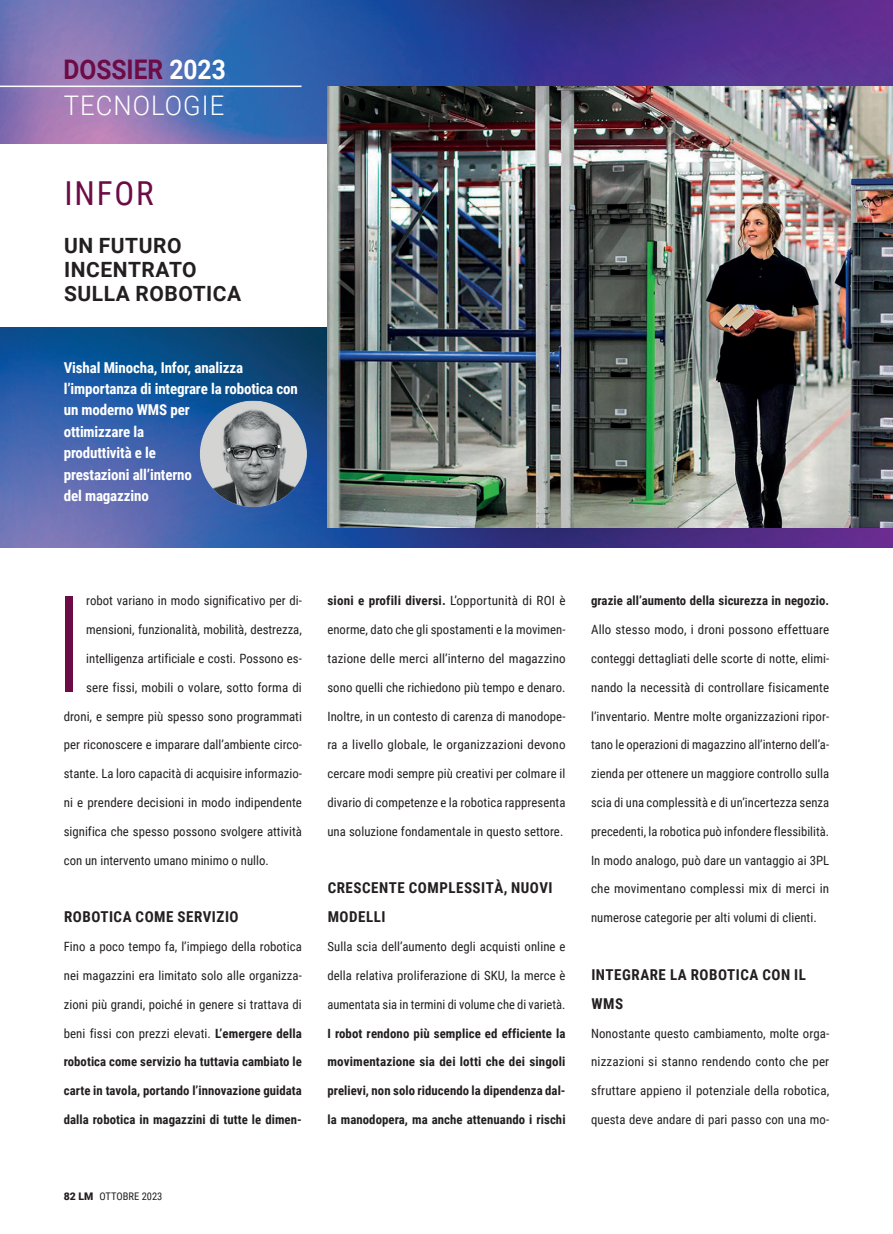
<style>
.page{position:relative;width:893px;height:1234px;background:#fff}
.page>*{position:absolute;margin:0;border:0;box-sizing:border-box;transform-origin:0 0}
.DOSS_BODY___CAPOLETTERA_022{font:300 134.25px "Roboto Condensed";color:#6c0b45}
.NOME_AZIENDA_SOTTOTILO{font:33px "Roboto Condensed";letter-spacing:.055em;color:#6c0b45}
.t1{font:700 27px "Roboto";color:#6c0b45;scale:.91 1}
.t2{font:300 27px "Roboto";letter-spacing:.04em;color:#fff;scale:.95 1}
.DOSS_SOMMARIO_022{font:700 21px/24px "Roboto";letter-spacing:.025em;color:#231f20}
.DOSS_INTERTITOLO_022{font:700 15px/21.5px "Roboto Condensed";letter-spacing:-.01em;color:#fff}
.DOSS_INTERTITOLO_022-2{font:700 15px/28.8px "Roboto Condensed";letter-spacing:.035em;color:#231f20}
.DOSS_BODY_022{font:12.75px "Roboto Condensed";letter-spacing:.005em;color:#231f20}
.DOSS_BODY___CAPOLETTERA_022-2{font:12.75px "Roboto Condensed";color:#231f20}
.DOSS_BODY_022-2{font:700 12.75px "Roboto Condensed";letter-spacing:.005em;color:#231f20}
.t3{font:10.5px "Roboto Condensed";color:#231f20}
.s1{color:#fff}
.s2{font-weight:700}
.s3{font-weight:400}
.s4{font-family:"Roboto";font-weight:900}
</style>
<div class="page">
<img style="left:0;top:0;width:893px;height:144px">
<hr style="left:0;top:86px;width:302px;height:1px;background:#fff">
<img style="left:0;top:327px;width:893px;height:220px">
<img style="left:200px;top:400px;width:107px;height:107px;border-radius:54px">
<img style="left:327px;top:86px;width:566px;height:441px">
<p class="t1" style="left:63px;top:51px;width:180px">DOSSIER <span class="s1">2023</span></p>
<p class="t2" style="left:64px;top:86px;width:170px">TECNOLOGIE</p>
<p class="NOME_AZIENDA_SOTTOTILO" style="left:64px;top:170px;width:91px">INFOR</p>
<p class="DOSS_SOMMARIO_022" style="left:64px;top:232px;width:134px">UN FUTURO<br>INCENTRATO</p>
<p class="DOSS_SOMMARIO_022" style="left:64px;top:280px;width:179px">SULLA ROBOTICA</p>
<p class="DOSS_INTERTITOLO_022" style="left:64px;top:356px;width:236px">Vishal Minocha, Infor, analizza l’importanza di integrare la robotica con un moderno WMS per<br>ottimizzare la<br>produttività e le<br>prestazioni all’interno<br>del magazzino</p>
<p class="DOSS_BODY___CAPOLETTERA_022" style="left:53px;top:549px;width:33px">I</p>
<p class="DOSS_BODY___CAPOLETTERA_022-2" style="left:86px;top:591px;width:217px">robot variano in modo significativo per di-</p>
<p class="DOSS_BODY___CAPOLETTERA_022-2" style="left:86px;top:620px;width:217px">mensioni, funzionalità, mobilità, destrezza,</p>
<p class="DOSS_BODY___CAPOLETTERA_022-2" style="left:86px;top:649px;width:217px">intelligenza artificiale e costi. Possono es-</p>
<p class="DOSS_BODY___CAPOLETTERA_022-2" style="left:86px;top:678px;width:217px">sere fissi, mobili o volare, sotto forma di</p>
<p class="DOSS_BODY___CAPOLETTERA_022-2" style="left:64px;top:707px;width:240px">droni, e sempre più spesso sono programmati</p>
<p class="DOSS_BODY___CAPOLETTERA_022-2" style="left:64px;top:735px;width:240px">per riconoscere e imparare dall’ambiente circo-</p>
<p class="DOSS_BODY___CAPOLETTERA_022-2" style="left:64px;top:764px;width:240px">stante. La loro capacità di acquisire informazio-</p>
<p class="DOSS_BODY___CAPOLETTERA_022-2" style="left:64px;top:793px;width:240px">ni e prendere decisioni in modo indipendente</p>
<p class="DOSS_BODY___CAPOLETTERA_022-2" style="left:64px;top:822px;width:240px">significa che spesso possono svolgere attività</p>
<p class="DOSS_BODY___CAPOLETTERA_022-2" style="left:64px;top:851px;width:207px">con un intervento umano minimo o nullo.</p>
<p class="DOSS_INTERTITOLO_022-2" style="left:64px;top:901px;width:176px">ROBOTICA COME SERVIZIO</p>
<p class="DOSS_BODY_022" style="left:64px;top:937px;width:240px">Fino a poco tempo fa, l’impiego della robotica</p>
<p class="DOSS_BODY_022" style="left:64px;top:966px;width:240px">nei magazzini era limitato solo alle organizza-</p>
<p class="DOSS_BODY_022" style="left:64px;top:995px;width:240px">zioni più grandi, poiché in genere si trattava di</p>
<p class="DOSS_BODY_022" style="left:64px;top:1023px;width:240px">beni fissi con prezzi elevati. <span class="s2">L’emergere della</span></p>
<p class="DOSS_BODY_022-2" style="left:64px;top:1052px;width:240px">robotica come servizio ha tuttavia cambiato le</p>
<p class="DOSS_BODY_022-2" style="left:64px;top:1081px;width:240px">carte in tavola, portando l’innovazione guidata</p>
<p class="DOSS_BODY_022-2" style="left:64px;top:1110px;width:240px">dalla robotica in magazzini di tutte le dimen-</p>
<p class="DOSS_BODY_022-2" style="left:327px;top:591px;width:240px">sioni e profili diversi. <span class="s3">L’opportunità di ROI è</span></p>
<p class="DOSS_BODY_022" style="left:327px;top:620px;width:240px">enorme, dato che gli spostamenti e la movimen-</p>
<p class="DOSS_BODY_022" style="left:327px;top:649px;width:240px">tazione delle merci all’interno del magazzino</p>
<p class="DOSS_BODY_022" style="left:327px;top:678px;width:240px">sono quelli che richiedono più tempo e denaro.</p>
<p class="DOSS_BODY_022" style="left:327px;top:707px;width:240px">Inoltre, in un contesto di carenza di manodope-</p>
<p class="DOSS_BODY_022" style="left:327px;top:735px;width:240px">ra a livello globale, le organizzazioni devono</p>
<p class="DOSS_BODY_022" style="left:327px;top:764px;width:240px">cercare modi sempre più creativi per colmare il</p>
<p class="DOSS_BODY_022" style="left:327px;top:793px;width:240px">divario di competenze e la robotica rappresenta</p>
<p class="DOSS_BODY_022" style="left:327px;top:822px;width:237px">una soluzione fondamentale in questo settore.</p>
<p class="DOSS_INTERTITOLO_022-2" style="left:328px;top:873px;width:226px">CRESCENTE COMPLESSITÀ, NUOVI<br>MODELLI</p>
<p class="DOSS_BODY_022" style="left:327px;top:937px;width:240px">Sulla scia dell’aumento degli acquisti online e</p>
<p class="DOSS_BODY_022" style="left:327px;top:966px;width:240px">della relativa proliferazione di SKU, la merce è</p>
<p class="DOSS_BODY_022" style="left:327px;top:995px;width:240px">aumentata sia in termini di volume che di varietà.</p>
<p class="DOSS_BODY_022-2" style="left:327px;top:1023px;width:240px">I robot rendono più semplice ed efficiente la</p>
<p class="DOSS_BODY_022-2" style="left:327px;top:1052px;width:240px">movimentazione sia dei lotti che dei singoli</p>
<p class="DOSS_BODY_022-2" style="left:327px;top:1081px;width:240px">prelievi, non solo riducendo la dipendenza dal-</p>
<p class="DOSS_BODY_022-2" style="left:327px;top:1110px;width:240px">la manodopera, ma anche attenuando i rischi</p>
<p class="DOSS_BODY_022-2" style="left:591px;top:591px;width:240px">grazie all’aumento della sicurezza in negozio.</p>
<p class="DOSS_BODY_022" style="left:591px;top:620px;width:240px">Allo stesso modo, i droni possono effettuare</p>
<p class="DOSS_BODY_022" style="left:591px;top:649px;width:240px">conteggi dettagliati delle scorte di notte, elimi-</p>
<p class="DOSS_BODY_022" style="left:591px;top:678px;width:240px">nando la necessità di controllare fisicamente</p>
<p class="DOSS_BODY_022" style="left:591px;top:707px;width:240px">l’inventario. Mentre molte organizzazioni ripor-</p>
<p class="DOSS_BODY_022" style="left:591px;top:735px;width:240px">tano le operazioni di magazzino all’interno dell’a-</p>
<p class="DOSS_BODY_022" style="left:591px;top:764px;width:240px">zienda per ottenere un maggiore controllo sulla</p>
<p class="DOSS_BODY_022" style="left:591px;top:793px;width:240px">scia di una complessità e di un’incertezza senza</p>
<p class="DOSS_BODY_022" style="left:591px;top:822px;width:240px">precedenti, la robotica può infondere flessibilità.</p>
<p class="DOSS_BODY_022" style="left:591px;top:851px;width:240px">In modo analogo, può dare un vantaggio ai 3PL</p>
<p class="DOSS_BODY_022" style="left:591px;top:879px;width:240px">che movimentano complessi mix di merci in</p>
<p class="DOSS_BODY_022" style="left:591px;top:908px;width:227px">numerose categorie per alti volumi di clienti.</p>
<p class="DOSS_INTERTITOLO_022-2" style="left:591px;top:959px;width:216px">INTEGRARE LA ROBOTICA CON IL<br>WMS</p>
<p class="DOSS_BODY_022" style="left:591px;top:1023px;width:240px">Nonostante questo cambiamento, molte orga-</p>
<p class="DOSS_BODY_022" style="left:591px;top:1052px;width:240px">nizzazioni si stanno rendendo conto che per</p>
<p class="DOSS_BODY_022" style="left:591px;top:1081px;width:240px">sfruttare appieno il potenziale della robotica,</p>
<p class="DOSS_BODY_022" style="left:591px;top:1110px;width:240px">questa deve andare di pari passo con una mo-</p>
<p class="t3" style="left:64px;top:1188px;width:100px"><span class="s4">82 LM</span> OTTOBRE 2023</p>
</div>
